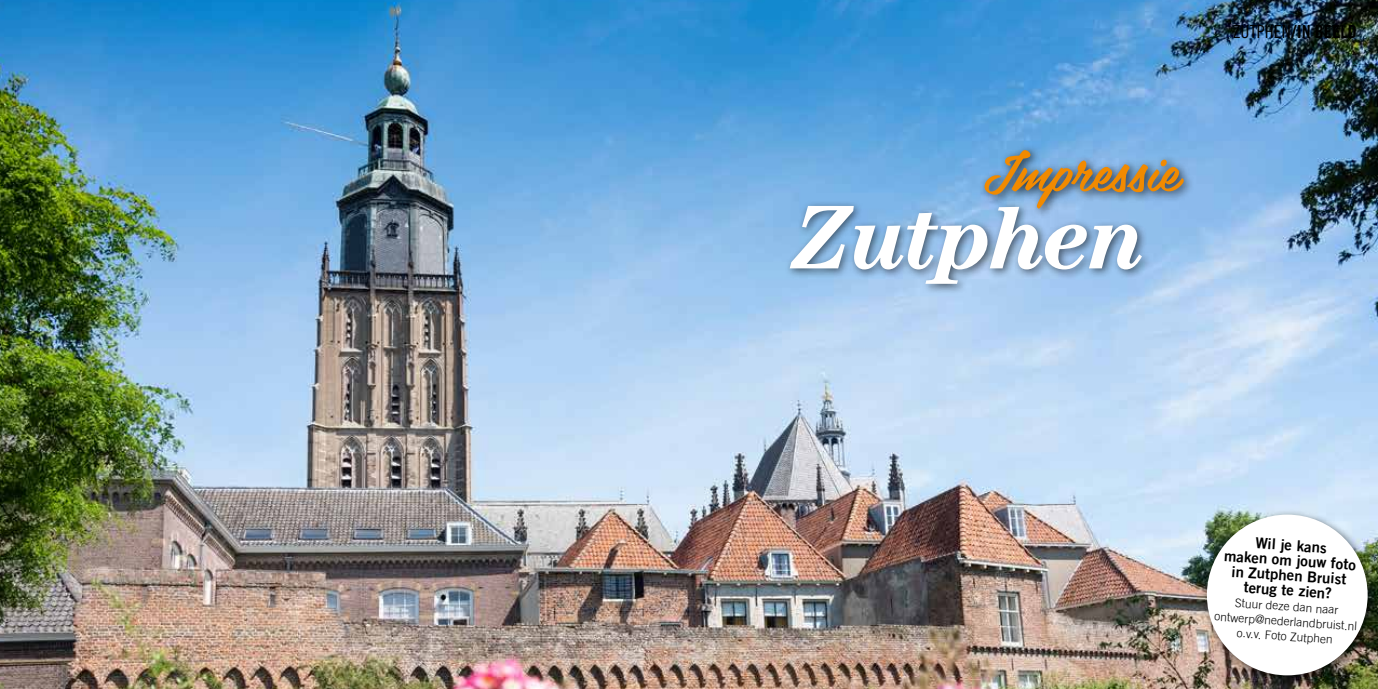
<style>
.page{position:relative;width:1378px;height:689px;background:#fff}
.page>*{position:absolute;margin:0;border:0;box-sizing:border-box;transform-origin:0 0}
.t1{font:italic 700 90.75px "Century Std";letter-spacing:-.03em;color:#fff}
.t2{font:54px "Belinda";color:#f18a00}
.t3{font:18px "Trade Gothic LT Std Bd Cn 20";letter-spacing:.01em;color:#000}
.t4{font:15px/15px "Trade Gothic LT Std Bd 2";color:#000;text-align:center}
.t5{font:300 12px/15px "Trade Gothic LT Std";color:#000;text-align:center}
.s1{font-family:"Trade Gothic LT Std Cn 18"}
</style>
<div class="page">
<img style="left:0;top:0;width:676px;height:689px">
<img style="left:676px;top:0;width:702px;height:689px">
<div style="left:785px;top:200px;width:366px;height:95px;background:#000;opacity:.55"></div>
<div style="left:979px;top:144px;width:216px;height:76px;background:#000;opacity:.75"></div>
<div style="left:1201px;top:509px;width:177px;height:177px;background:#000;opacity:.55"></div>
<div style="left:1207px;top:514px;width:160px;height:161px;background:#fff;border-radius:50%"></div>
<h2 class="t2" style="left:983px;top:126px;width:197px">Impressie</h2>
<h1 class="t1" style="left:791px;top:185px;width:357px">Zutphen</h1>
<h3 class="t3" style="left:1232px;top:21px;width:126px"><span class="s1">ZUTPHEN</span>/IN BEELD</h3>
<p class="t4" style="left:1225px;top:533px;width:134px;rotate:4deg">Wil je kans<br>maken om jouw foto in Zutphen Bruist terug te zien?</p>
<p class="t5" style="left:1216px;top:593px;width:144px;rotate:4deg">Stuur deze dan naar ontwerp@nederlandbruist.nl o.v.v. Foto Zutphen</p>
</div>
